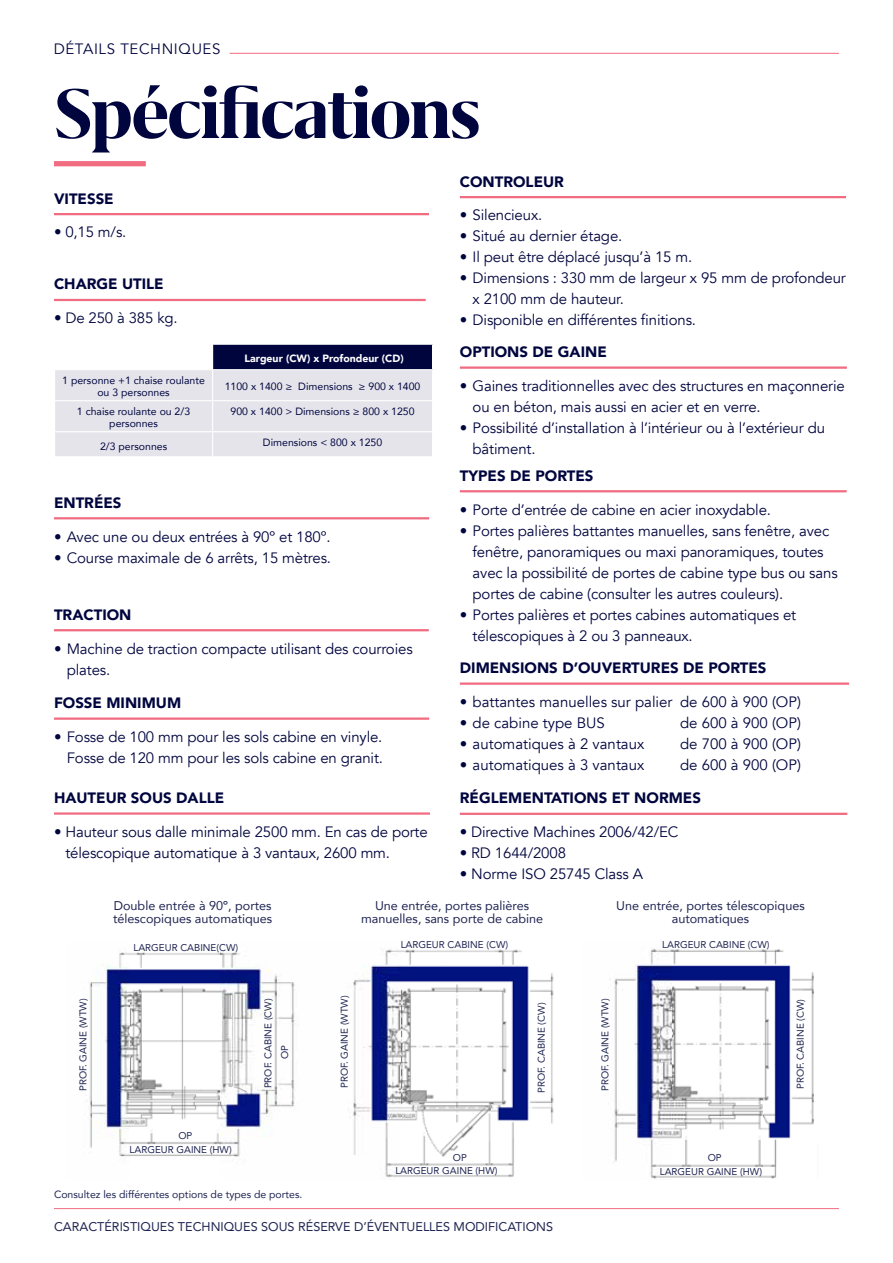
<style>
.page{position:relative;width:893px;height:1263px;background:#fff}
.page>*{position:absolute;margin:0;border:0;box-sizing:border-box;transform-origin:0 0}
.t1{font:700 81px "Grifo M";letter-spacing:-.025em;color:#00053e}
.t2{font:15px/21px "Avenir";letter-spacing:-.01em;color:#00053e}
.t3{font:900 15px "Avenir";color:#00053e}
.t4{font:15px "Avenir";letter-spacing:.04em;color:#00053e}
.t5{font:12.6px/13.2px "Avenir";color:#1e2451;text-align:center}
.t6{font:10.5px/12px "Avenir";color:#00053e;text-align:center}
.t7{font:10.5px "Avenir";color:#1e2451}
.t8{font:900 10.5px "Avenir";color:#fff}
.t9{font:9.75px "Avenir";color:#1e2451}
</style>
<div class="page">
<hr style="left:54px;top:1208px;width:785px;height:1px;background:#f16b81">
<hr style="left:54px;top:213px;width:375px;height:2px;background:#f16b81">
<hr style="left:54px;top:517px;width:375px;height:2px;background:#f16b81">
<hr style="left:54px;top:629px;width:375px;height:2px;background:#f16b81">
<hr style="left:54px;top:717px;width:375px;height:3px;background:#f16b81">
<hr style="left:54px;top:812px;width:376px;height:3px;background:#f16b81">
<hr style="left:460px;top:196px;width:386px;height:2px;background:#f16b81">
<hr style="left:460px;top:366px;width:387px;height:3px;background:#f16b81">
<hr style="left:460px;top:490px;width:387px;height:2px;background:#f16b81">
<hr style="left:460px;top:813px;width:387px;height:2px;background:#f16b81">
<hr style="left:460px;top:682px;width:389px;height:3px;background:#f16b81">
<hr style="left:54px;top:299px;width:372px;height:2px;background:#f16b81">
<svg style="left:55px;top:345px;width:378px;height:111px;background:#cbcbd7"></svg>
<hr style="left:230px;top:53px;width:609px;height:1px;background:#f16b81">
<img style="left:88px;top:948px;width:726px;height:231px">
<div style="left:54px;top:161px;width:92px;height:5px;background:#f16b81"></div>
<p class="t4" style="left:54px;top:40px;width:168px">DÉTAILS TECHNIQUES</p>
<h1 class="t1" style="left:54px;top:72px;width:428px">Spécifications</h1>
<p class="t3" style="left:54px;top:186px;width:61px">VITESSE</p>
<p class="t2" style="left:54px;top:222px;width:74px">• 0,15 m/s.</p>
<p class="t3" style="left:54px;top:271px;width:111px">CHARGE UTILE</p>
<p class="t2" style="left:54px;top:308px;width:125px">• De 250 à 385 kg.</p>
<p class="t8" style="left:245px;top:350px;width:160px">Largeur (CW) x Profondeur (CD)</p>
<p class="t6" style="left:62px;top:374px;width:144px">1 personne +1 chaise roulante ou 3 personnes</p>
<p class="t6" style="left:225px;top:380px;width:197px">1100 x 1400 ≥ Dimensions ≥ 900 x 1400</p>
<p class="t6" style="left:77px;top:405px;width:115px">1 chaise roulante ou 2/3 personnes</p>
<p class="t6" style="left:231px;top:405px;width:186px">900 x 1400 &gt; Dimensions ≥ 800 x 1250</p>
<p class="t6" style="left:100px;top:440px;width:69px">2/3 personnes</p>
<p class="t6" style="left:263px;top:436px;width:121px">Dimensions &lt; 800 x 1250</p>
<p class="t3" style="left:54px;top:490px;width:69px">ENTRÉES</p>
<p class="t2" style="left:54px;top:526px;width:278px">• Avec une ou deux entrées à 90º et 180º.</p>
<p class="t2" style="left:54px;top:547px;width:279px">• Course maximale de 6 arrêts, 15 mètres.</p>
<p class="t3" style="left:54px;top:602px;width:79px">TRACTION</p>
<p class="t2" style="left:67px;top:638px;width:347px;text-indent:-13px">• Machine de traction compacte utilisant des courroies plates.</p>
<p class="t3" style="left:54px;top:690px;width:129px">FOSSE MINIMUM</p>
<p class="t2" style="left:54px;top:726px;width:330px;text-align:right">• Fosse de 100 mm pour les sols cabine en vinyle.<br>Fosse de 120 mm pour les sols cabine en granit.</p>
<p class="t3" style="left:54px;top:785px;width:172px">HAUTEUR SOUS DALLE</p>
<p class="t2" style="left:65px;top:821px;width:364px;text-indent:-11px">• Hauteur sous dalle minimale 2500 mm. En cas de porte télescopique automatique à 3 vantaux, 2600 mm.</p>
<p class="t3" style="left:460px;top:169px;width:106px">CONTROLEUR</p>
<p class="t2" style="left:460px;top:205px;width:84px">• Silencieux.</p>
<p class="t2" style="left:460px;top:226px;width:164px">• Situé au dernier étage.</p>
<p class="t2" style="left:460px;top:247px;width:234px">• Il peut être déplacé jusqu’à 15 m.</p>
<p class="t2" style="left:473px;top:268px;width:375px;text-indent:-13px">• Dimensions : 330 mm de largeur x 95 mm de profondeur x 2100 mm de hauteur.</p>
<p class="t2" style="left:460px;top:310px;width:238px">• Disponible en différentes finitions.</p>
<p class="t3" style="left:460px;top:339px;width:148px">OPTIONS DE GAINE</p>
<p class="t2" style="left:473px;top:375px;width:374px;text-indent:-13px">• Gaines traditionnelles avec des structures en maçonnerie ou en béton, mais aussi en acier et en verre.</p>
<p class="t2" style="left:473px;top:417px;width:354px;text-indent:-13px">• Possibilité d’installation à l’intérieur ou à l’extérieur du bâtiment.</p>
<p class="t3" style="left:460px;top:463px;width:135px">TYPES DE PORTES</p>
<p class="t2" style="left:460px;top:499px;width:313px">• Porte d’entrée de cabine en acier inoxydable.</p>
<p class="t2" style="left:473px;top:520px;width:367px;text-indent:-13px">• Portes palières battantes manuelles, sans fenêtre, avec fenêtre, panoramiques ou maxi panoramiques, toutes avec la possibilité de portes de cabine type bus ou sans portes de cabine (consulter les autres couleurs).</p>
<p class="t2" style="left:473px;top:604px;width:325px;text-indent:-13px">• Portes palières et portes cabines automatiques et télescopiques à 2 ou 3 panneaux.</p>
<p class="t3" style="left:460px;top:655px;width:308px">DIMENSIONS D’OUVERTURES DE PORTES</p>
<p class="t2" style="left:460px;top:691px;width:343px">• battantes manuelles sur palier de 600 à 900 (OP)</p>
<p class="t2" style="left:460px;top:712px;width:147px">• de cabine type BUS</p>
<p class="t2" style="left:680px;top:712px;width:122px">de 600 à 900 (OP)</p>
<p class="t2" style="left:460px;top:733px;width:186px">• automatiques à 2 vantaux</p>
<p class="t2" style="left:680px;top:733px;width:122px">de 700 à 900 (OP)</p>
<p class="t2" style="left:460px;top:754px;width:186px">• automatiques à 3 vantaux</p>
<p class="t2" style="left:680px;top:754px;width:122px">de 600 à 900 (OP)</p>
<p class="t3" style="left:460px;top:785px;width:243px">RÉGLEMENTATIONS ET NORMES</p>
<p class="t2" style="left:460px;top:822px;width:220px">• Directive Machines 2006/42/EC</p>
<p class="t2" style="left:460px;top:843px;width:108px">• RD 1644/2008</p>
<p class="t2" style="left:460px;top:864px;width:185px">• Norme ISO 25745 Class A</p>
<p class="t5" style="left:113px;top:899px;width:161px;text-align:left">Double entrée à 90º, portes télescopiques automatiques</p>
<p class="t5" style="left:361px;top:899px;width:183px">Une entrée, portes palières manuelles, sans porte de cabine</p>
<p class="t5" style="left:616px;top:899px;width:190px">Une entrée, portes télescopiques automatiques</p>
<p class="t9" style="left:133px;top:939px;width:106px">LARGEUR CABINE(CW)</p>
<p class="t9" style="left:401px;top:936px;width:109px">LARGEUR CABINE (CW)</p>
<p class="t9" style="left:662px;top:937px;width:109px">LARGEUR CABINE (CW)</p>
<p class="t9" style="left:75px;top:1091px;width:94px;rotate:-90deg">PROF. GAINE (WTW)</p>
<p class="t9" style="left:337px;top:1088px;width:94px;rotate:-90deg">PROF. GAINE (WTW)</p>
<p class="t9" style="left:597px;top:1091px;width:94px;rotate:-90deg">PROF. GAINE (WTW)</p>
<p class="t9" style="left:260px;top:1088px;width:91px;rotate:-90deg">PROF. CABINE (CW)</p>
<p class="t9" style="left:533px;top:1093px;width:91px;rotate:-90deg">PROF. CABINE (CW)</p>
<p class="t9" style="left:793px;top:1089px;width:91px;rotate:-90deg">PROF. CABINE (CW)</p>
<p class="t9" style="left:277px;top:1059px;width:16px;rotate:-90deg">OP</p>
<p class="t9" style="left:178px;top:1128px;width:16px">OP</p>
<p class="t9" style="left:130px;top:1142px;width:104px">LARGEUR GAINE (HW)</p>
<p class="t7" style="left:54px;top:1185px;width:250px">Consultez les différentes options de types de portes.</p>
<p class="t9" style="left:453px;top:1150px;width:16px">OP</p>
<p class="t9" style="left:708px;top:1150px;width:16px">OP</p>
<p class="t9" style="left:395px;top:1163px;width:104px">LARGEUR GAINE (HW)</p>
<p class="t9" style="left:660px;top:1164px;width:104px">LARGEUR GAINE (HW)</p>
<p class="t5" style="left:54px;top:1219px;width:500px">CARACTÉRISTIQUES TECHNIQUES SOUS RÉSERVE D’ÉVENTUELLES MODIFICATIONS</p>
</div>
